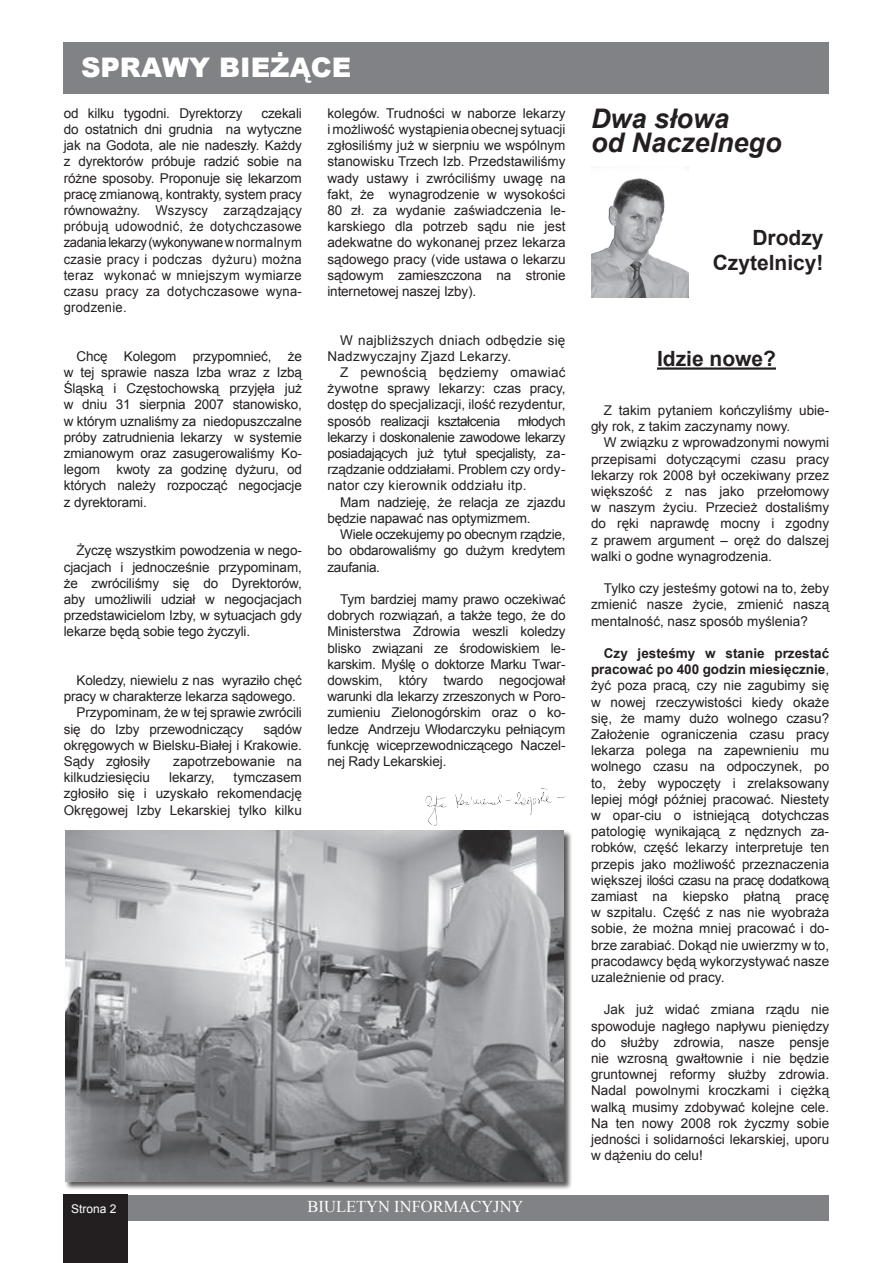
<style>
.page{position:relative;width:893px;height:1263px;background:#fff}
.page>*{position:absolute;margin:0;border:0;box-sizing:border-box;transform-origin:0 0}
.t1{font:italic 700 27px/24px "Arial";color:#231f20}
.t2{font:900 27px "Arial";color:#fff}
.t3{font:700 21px/25.2px "Arial";color:#231f20;text-align:right}
.t4{font:16.5px "Times New Roman";color:#fff}
.t5{font:13.5px/16.2px "Arial";letter-spacing:-.01em;color:#231f20;text-align:justify}
.t6{font:13.5px/16.2px "Arial";letter-spacing:.02em;color:#231f20}
.t7{font:12px "Arial";color:#fff}
.s1{font-weight:700}
</style>
<div class="page">
<div style="left:64px;top:43px;width:765px;height:51px;background:#808285"></div>
<div style="left:64px;top:1195px;width:765px;height:25px;background:#808285"></div>
<div style="left:64px;top:1195px;width:64px;height:68px;background:#231f20"></div>
<img style="left:591px;top:178px;width:97px;height:119px">
<div style="left:65px;top:830px;width:508px;height:360px;background:#231f20;opacity:.75"></div>
<img style="left:65px;top:830px;width:499px;height:352px">
<img style="left:425px;top:788px;width:141px;height:38px">
<hr style="left:657px;top:367px;width:119px;height:3px;background:#231f20">
<h1 class="t2" style="left:81px;top:47px;width:272px">SPRAWY BIEŻĄCE</h1>
<p class="t5" style="left:64px;top:105px;width:180px">od kilku tygodni. Dyrektorzy</p>
<p class="t5" style="left:327px;top:105px;width:240px">kolegów. Trudności w naborze lekarzy i możliwość wystąpienia obecnej sytuacji zgłosiliśmy już w sierpniu we wspólnym stanowisku Trzech Izb. Przedstawiliśmy wady ustawy i zwróciliśmy uwagę na fakt, że wynagrodzenie w wysokości 80 zł. za wydanie zaświadczenia le&shy;karskiego dla potrzeb sądu nie jest adekwatne do wykonanej przez lekarza sądowego pracy (vide ustawa o lekarzu sądowym zamieszczona na stronie internetowej naszej Izby).</p>
<p class="t6" style="left:327px;top:332px;width:240px;text-indent:13px">W najbliższych dniach odbędzie się<br>Nadzwyczajny Zjazd Lekarzy.</p>
<p class="t5" style="left:327px;top:364px;width:240px;text-indent:13px">Z pewnością będziemy omawiać żywotne sprawy lekarzy: czas pracy, dostęp do specjalizacji, ilość rezydentur, sposób realizacji kształcenia</p>
<p class="t5" style="left:64px;top:105px;width:240px;text-indent:198px">czekali do ostatnich dni grudnia na wytyczne jak na Godota, ale nie nadeszły. Każdy z dyrektorów próbuje radzić sobie na różne sposoby. Proponuje się lekarzom pracę zmianową, kontrakty, system pracy równoważny. Wszyscy zarządzający próbują udowodnić, że dotychczasowe zadania lekarzy (wykonywane w normalnym czasie pracy i podczas dyżuru) można teraz wykonać w mniejszym wymiarze czasu pracy za dotychczasowe wyna&shy;grodzenie.</p>
<p class="t5" style="left:64px;top:348px;width:240px;text-indent:13px">Chcę Kolegom przypomnieć, że w tej sprawie nasza Izba wraz z Izbą Śląską i Częstochowską przyjęła już w dniu 31 sierpnia 2007 stanowisko, w którym uznaliśmy za niedopuszczalne próby zatrudnienia lekarzy w systemie zmianowym oraz zasugerowaliśmy Ko&shy;legom kwoty za godzinę dyżuru, od których należy rozpocząć negocjacje z dyrektorami.</p>
<p class="t5" style="left:64px;top:543px;width:240px;text-indent:13px">Życzę wszystkim powodzenia w nego&shy;cjacjach i jednocześnie przypominam, że zwróciliśmy się do Dyrektorów, aby umożliwili udział w negocjacjach przedstawicielom Izby, w sytuacjach gdy lekarze będą sobie tego życzyli.</p>
<p class="t5" style="left:77px;top:672px;width:227px">Koledzy, niewielu z nas wyraziło chęć</p>
<p class="t5" style="left:64px;top:688px;width:234px">pracy w charakterze lekarza sądowego.</p>
<p class="t5" style="left:77px;top:705px;width:227px">Przypominam, że w tej sprawie zwrócili</p>
<p class="t5" style="left:64px;top:721px;width:181px">się do Izby przewodniczący</p>
<p class="t5" style="left:327px;top:413px;width:240px;text-indent:190px">młodych lekarzy i doskonalenie zawodowe lekarzy posiadających już tytuł specjalisty, za&shy;rządzanie oddziałami. Problem czy ordy&shy;nator czy kierownik oddziału itp.</p>
<p class="t5" style="left:327px;top:494px;width:240px;text-indent:13px">Mam nadzieję, że relacja ze zjazdu będzie napawać nas optymizmem.</p>
<p class="t5" style="left:327px;top:526px;width:240px;text-indent:13px">Wiele oczekujemy po obecnym rządzie, bo obdarowaliśmy go dużym kredytem zaufania.</p>
<p class="t5" style="left:327px;top:591px;width:240px;text-indent:13px">Tym bardziej mamy prawo oczekiwać dobrych rozwiązań, a także tego, że do Ministerstwa Zdrowia weszli koledzy blisko związani ze środowiskiem le&shy;karskim. Myślę o doktorze Marku Twar&shy;dowskim, który twardo negocjował warunki dla lekarzy zrzeszonych w Poro&shy;zumieniu Zielonogórskim oraz o ko&shy;ledze Andrzeju Włodarczyku pełniącym funkcję wiceprzewodniczącego Naczel&shy;nej Rady Lekarskiej.</p>
<p class="t5" style="left:64px;top:721px;width:240px;text-indent:200px">sądów okręgowych w Bielsku-Białej i Krakowie.<br>Sądy zgłosiły</p>
<p class="t5" style="left:173px;top:753px;width:130px">zapotrzebowanie na</p>
<p class="t5" style="left:64px;top:769px;width:88px">kilkudziesięciu</p>
<p class="t5" style="left:169px;top:769px;width:47px">lekarzy,</p>
<p class="t5" style="left:64px;top:769px;width:240px;text-indent:170px">tymczasem zgłosiło się i uzyskało rekomendację Okręgowej Izby Lekarskiej tylko kilku</p>
<p class="t7" style="left:71px;top:1201px;width:47px">Strona 2</p>
<p class="t4" style="left:308px;top:1195px;width:217px">BIULETYN INFORMACYJNY</p>
<h1 class="t1" style="left:591px;top:107px;width:192px">Dwa słowa<br>od Naczelnego</h1>
<h2 class="t3" style="left:713px;top:226px;width:112px">Drodzy<br>Czytelnicy!</h2>
<h2 class="t3" style="left:657px;top:347px;width:121px">Idzie nowe?</h2>
<p class="t5" style="left:591px;top:402px;width:240px;text-indent:13px">Z takim pytaniem kończyliśmy ubie&shy;gły rok, z takim zaczynamy nowy.</p>
<p class="t5" style="left:591px;top:435px;width:240px;text-indent:13px">W związku z wprowadzonymi nowymi przepisami dotyczącymi czasu pracy lekarzy rok 2008 był oczekiwany przez większość z nas jako przełomowy w naszym życiu. Przecież dostaliśmy do ręki naprawdę mocny i zgodny z prawem argument – oręż do dalszej walki o godne wynagrodzenia.</p>
<p class="t5" style="left:591px;top:580px;width:240px;text-indent:13px">Tylko czy jesteśmy gotowi na to, żeby zmienić nasze życie, zmienić naszą mentalność, nasz sposób myślenia?</p>
<p class="t5" style="left:591px;top:645px;width:240px;text-indent:13px"><span class="s1">Czy jesteśmy w stanie przestać pracować po 400 godzin miesięcznie</span>, żyć poza pracą, czy nie zagubimy się w nowej rzeczywistości kiedy okaże się, że mamy dużo wolnego czasu?<br>Założenie ograniczenia czasu pracy lekarza polega na zapewnieniu mu wolnego czasu na odpoczynek, po to, żeby wypoczęty i zrelaksowany lepiej mógł później pracować. Niestety w opar-ciu o istniejącą dotychczas patologię wynikającą z nędznych za&shy;robków, część lekarzy interpretuje ten przepis jako możliwość przeznaczenia większej ilości czasu na pracę dodatkową zamiast na kiepsko płatną pracę w szpitalu. Część z nas nie wyobraża sobie, że można mniej pracować i do&shy;brze zarabiać. Dokąd nie uwierzmy w to, pracodawcy będą wykorzystywać nasze uzależnienie od pracy.</p>
<p class="t5" style="left:591px;top:1002px;width:240px;text-indent:13px">Jak już widać zmiana rządu nie spowoduje nagłego napływu pieniędzy do służby zdrowia, nasze pensje nie wzrosną gwałtownie i nie będzie gruntownej reformy służby zdrowia.<br>Nadal powolnymi kroczkami i ciężką walką musimy zdobywać kolejne cele.<br>Na ten nowy 2008 rok życzmy sobie jedności i solidarności lekarskiej, uporu w dążeniu do celu!</p>
</div>
